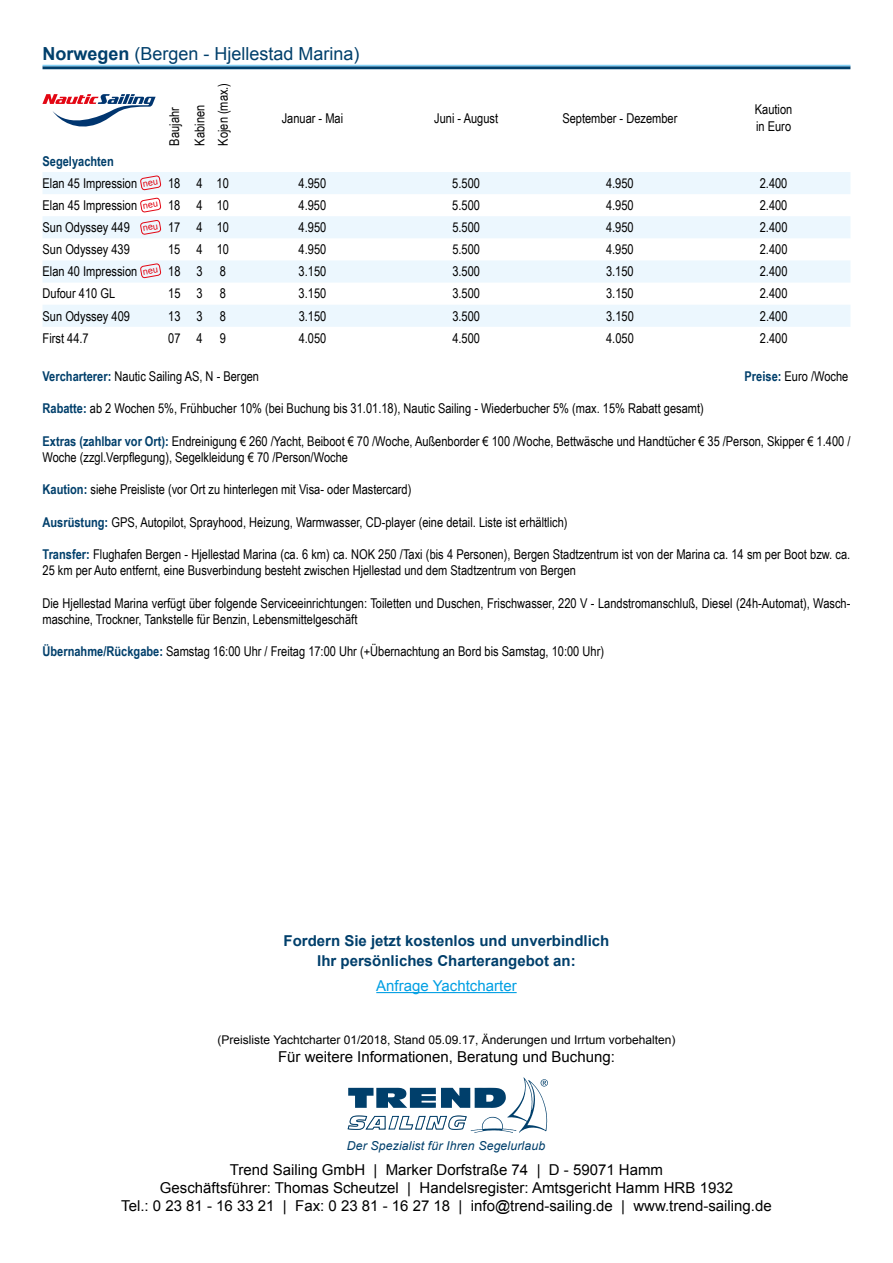
<style>
.page{position:relative;width:893px;height:1263px;background:#fff}
.page>*{position:absolute;margin:0;border:0;box-sizing:border-box;transform-origin:0 0}
.t1{font:18px "Arial";color:#003f6b}
.t2{font:15px/18px "Arial";color:#000;text-align:center}
.t3{font:700 15px/19.8px "Arial";color:#003f6b;text-align:center}
.t4{font:15px "Arial";color:#009fe3}
.t5{font:13.5px/16.2px "Arial Narrow";color:#000}
.t6{font:700 13.5px "Arial Narrow";color:#003f6b}
.t7{font:italic 12.3px "Arial";letter-spacing:.01em;color:#003f6b}
.t8{font:12px "Arial";color:#000}
.s1{font-weight:700}
.s2{font-weight:700;color:#003f6b}
</style>
<div class="page">
<svg style="left:43px;top:172px;width:807px;height:155px;fill:#ecf7fe"></svg>
<svg style="left:42px;top:94px;width:114px;height:33px"></svg>
<hr style="left:43px;top:66px;width:807px;height:3px;background:#003f6b">
<hr style="left:43px;top:65px;width:807px;height:1px;background:#83d0f5">
<hr style="left:376px;top:992px;width:141px;height:1px;background:#009fe3">
<svg style="left:347px;top:1077px;width:201px;height:56px"></svg>
<svg style="left:140px;top:176px;width:21px;height:64px"></svg>
<svg style="left:140px;top:263px;width:21px;height:21px"></svg>
<h1 class="t1" style="left:43px;top:42px;width:319px"><span class="s1">Norwegen</span> (Bergen - Hjellestad Marina)</h1>
<p class="t5" style="left:161px;top:146px;width:42px;line-height:25.2px;rotate:-90deg">Baujahr<br>Kabinen</p>
<p class="t5" style="left:214px;top:146px;width:64px;rotate:-90deg">Kojen (max.)</p>
<p class="t5" style="left:282px;top:109px;width:63px">Januar - Mai</p>
<p class="t5" style="left:434px;top:109px;width:66px">Juni - August</p>
<p class="t5" style="left:562px;top:109px;width:117px">September - Dezember</p>
<p class="t5" style="left:755px;top:101px;width:39px">Kaution in Euro</p>
<p class="t6" style="left:43px;top:151px;width:73px">Segelyachten</p>
<p class="t5" style="left:43px;top:174px;width:96px">Elan 45 Impression</p>
<p class="t5" style="left:168px;top:174px;width:62px">18 4 10</p>
<p class="t5" style="left:299px;top:174px;width:29px">4.950</p>
<p class="t5" style="left:452px;top:174px;width:29px">5.500</p>
<p class="t5" style="left:606px;top:174px;width:29px">4.950</p>
<p class="t5" style="left:760px;top:174px;width:29px">2.400</p>
<p class="t5" style="left:43px;top:197px;width:96px">Elan 45 Impression</p>
<p class="t5" style="left:168px;top:197px;width:62px">18 4 10</p>
<p class="t5" style="left:299px;top:197px;width:29px">4.950</p>
<p class="t5" style="left:452px;top:197px;width:29px">5.500</p>
<p class="t5" style="left:606px;top:197px;width:29px">4.950</p>
<p class="t5" style="left:760px;top:197px;width:29px">2.400</p>
<p class="t5" style="left:43px;top:219px;width:89px">Sun Odyssey 449</p>
<p class="t5" style="left:168px;top:219px;width:62px">17 4 10</p>
<p class="t5" style="left:299px;top:219px;width:29px">4.950</p>
<p class="t5" style="left:452px;top:219px;width:29px">5.500</p>
<p class="t5" style="left:606px;top:219px;width:29px">4.950</p>
<p class="t5" style="left:760px;top:219px;width:29px">2.400</p>
<p class="t5" style="left:43px;top:241px;width:89px">Sun Odyssey 439</p>
<p class="t5" style="left:168px;top:241px;width:62px">15 4 10</p>
<p class="t5" style="left:299px;top:241px;width:29px">4.950</p>
<p class="t5" style="left:452px;top:241px;width:29px">5.500</p>
<p class="t5" style="left:606px;top:241px;width:29px">4.950</p>
<p class="t5" style="left:760px;top:241px;width:29px">2.400</p>
<p class="t5" style="left:43px;top:263px;width:96px">Elan 40 Impression</p>
<p class="t5" style="left:168px;top:263px;width:36px">18 3</p>
<p class="t5" style="left:220px;top:263px;width:8px">8</p>
<p class="t5" style="left:299px;top:263px;width:29px">3.150</p>
<p class="t5" style="left:452px;top:263px;width:29px">3.500</p>
<p class="t5" style="left:606px;top:263px;width:29px">3.150</p>
<p class="t5" style="left:760px;top:263px;width:29px">2.400</p>
<p class="t5" style="left:43px;top:285px;width:74px">Dufour 410 GL</p>
<p class="t5" style="left:168px;top:285px;width:36px">15 3</p>
<p class="t5" style="left:220px;top:285px;width:8px">8</p>
<p class="t5" style="left:299px;top:285px;width:29px">3.150</p>
<p class="t5" style="left:452px;top:285px;width:29px">3.500</p>
<p class="t5" style="left:606px;top:285px;width:29px">3.150</p>
<p class="t5" style="left:760px;top:285px;width:29px">2.400</p>
<p class="t5" style="left:43px;top:307px;width:89px">Sun Odyssey 409</p>
<p class="t5" style="left:168px;top:307px;width:36px">13 3</p>
<p class="t5" style="left:220px;top:307px;width:8px">8</p>
<p class="t5" style="left:299px;top:307px;width:29px">3.150</p>
<p class="t5" style="left:452px;top:307px;width:29px">3.500</p>
<p class="t5" style="left:606px;top:307px;width:29px">3.150</p>
<p class="t5" style="left:760px;top:307px;width:29px">2.400</p>
<p class="t5" style="left:43px;top:329px;width:48px">First 44.7</p>
<p class="t5" style="left:168px;top:329px;width:36px">07 4</p>
<p class="t5" style="left:220px;top:329px;width:8px">9</p>
<p class="t5" style="left:299px;top:329px;width:29px">4.050</p>
<p class="t5" style="left:452px;top:329px;width:29px">4.500</p>
<p class="t5" style="left:606px;top:329px;width:29px">4.050</p>
<p class="t5" style="left:760px;top:329px;width:29px">2.400</p>
<p class="t5" style="left:43px;top:367px;width:218px"><span class="s2">Vercharterer:</span> Nautic Sailing AS, N - Bergen</p>
<p class="t5" style="left:745px;top:367px;width:105px"><span class="s2">Preise:</span> Euro /Woche</p>
<p class="t5" style="left:43px;top:400px;width:663px"><span class="s2">Rabatte:</span> ab 2 Wochen 5%, Frühbucher 10% (bei Buchung bis 31.01.18), Nautic Sailing - Wiederbucher 5% (max. 15% Rabatt gesamt)</p>
<p class="t5" style="left:43px;top:432px;width:809px"><span class="s2">Extras (zahlbar vor Ort):</span> Endreinigung € 260 /Yacht, Beiboot € 70 /Woche, Außenborder € 100 /Woche, Bettwäsche und Handtücher € 35 /Person, Skipper € 1.400 /<br>Woche (zzgl.Verpflegung), Segelkleidung € 70 /Person/Woche</p>
<p class="t5" style="left:43px;top:481px;width:370px"><span class="s2">Kaution:</span> siehe Preisliste (vor Ort zu hinterlegen mit Visa- oder Mastercard)</p>
<p class="t5" style="left:43px;top:513px;width:527px"><span class="s2">Ausrüstung:</span> GPS, Autopilot, Sprayhood, Heizung, Warmwasser, CD-player (eine detail. Liste ist erhältlich)</p>
<p class="t5" style="left:43px;top:546px;width:809px"><span class="s2">Transfer:</span> Flughafen Bergen - Hjellestad Marina (ca. 6 km) ca. NOK 250 /Taxi (bis 4 Personen), Bergen Stadtzentrum ist von der Marina ca. 14 sm per Boot bzw. ca.<br>25 km per Auto entfernt, eine Busverbindung besteht zwischen Hjellestad und dem Stadtzentrum von Bergen</p>
<p class="t5" style="left:43px;top:594px;width:809px">Die Hjellestad Marina verfügt über folgende Serviceeinrichtungen: Toiletten und Duschen, Frischwasser, 220 V - Landstromanschluß, Diesel (24h-Automat), Wasch&shy;maschine, Trockner, Tankstelle für Benzin, Lebensmittelgeschäft</p>
<p class="t5" style="left:43px;top:643px;width:563px"><span class="s2">Übernahme/Rückgabe:</span> Samstag 16:00 Uhr / Freitag 17:00 Uhr (+Übernachtung an Bord bis Samstag, 10:00 Uhr)</p>
<p class="t3" style="left:284px;top:931px;width:327px">Fordern Sie jetzt kostenlos und unverbindlich<br>Ihr persönliches Charterangebot an:</p>
<p class="t4" style="left:376px;top:976px;width:142px">Anfrage Yachtcharter</p>
<p class="t8" style="left:218px;top:1032px;width:459px">(Preisliste Yachtcharter 01/2018, Stand 05.09.17, Änderungen und Irrtum vorbehalten)</p>
<p class="t2" style="left:278px;top:1048px;width:338px">Für weitere Informationen, Beratung und Buchung:</p>
<p class="t7" style="left:347px;top:1137px;width:200px">Der Spezialist für Ihren Segelurlaub</p>
<p class="t2" style="left:121px;top:1160px;width:652px">Trend Sailing GmbH | Marker Dorfstraße 74 | D - 59071 Hamm<br>Geschäftsführer: Thomas Scheutzel | Handelsregister: Amtsgericht Hamm HRB 1932<br>Tel.: 0 23 81 - 16 33 21 | Fax: 0 23 81 - 16 27 18 | info@trend-sailing.de | www.trend-sailing.de</p>
</div>
